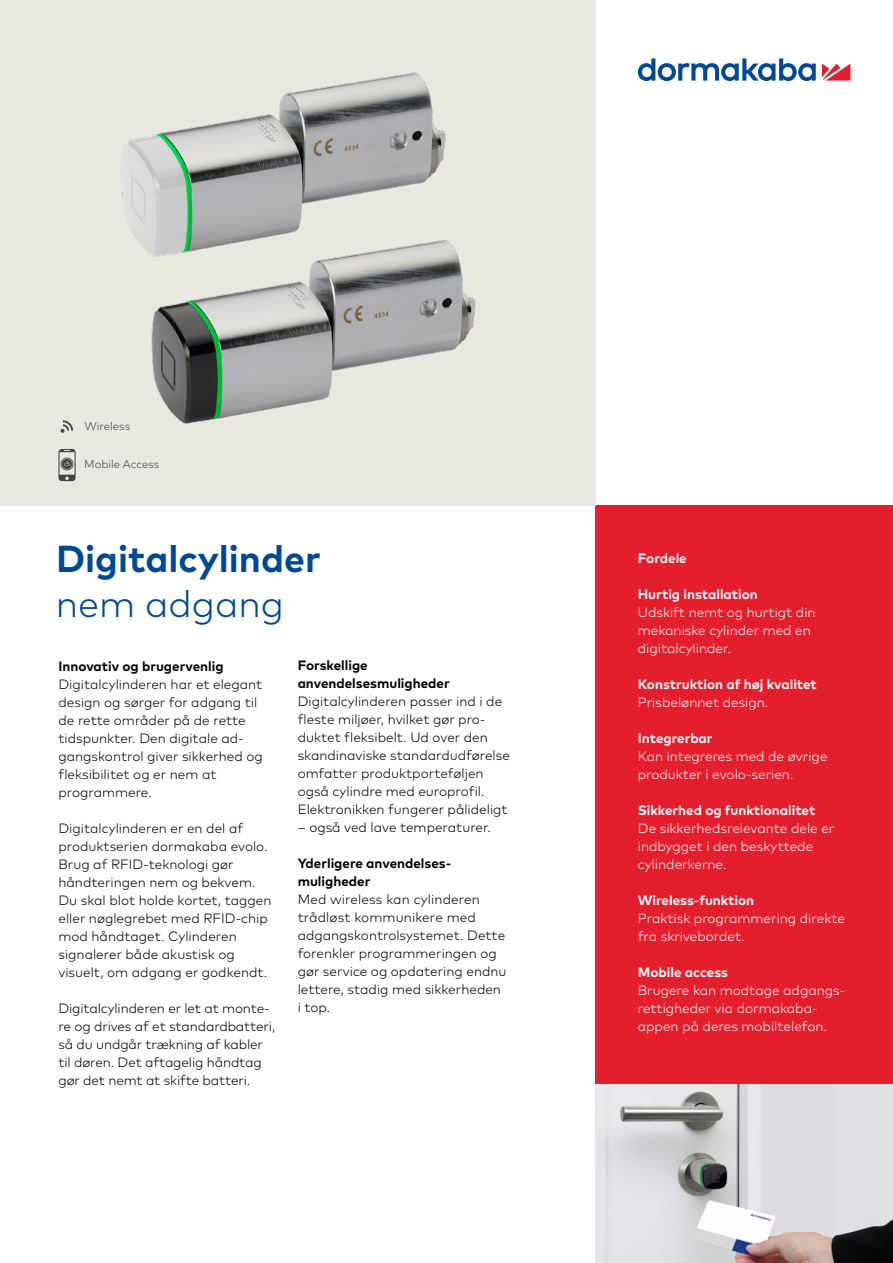
<style>
.page{position:relative;width:893px;height:1263px;background:#fff}
.page>*{position:absolute;margin:0;border:0;box-sizing:border-box;transform-origin:0 0}
.t1{font:700 37.5px "Mark Pro";color:#004893}
.t2{font:300 37.5px "Mark Pro";color:#004893}
.t3{font:300 13.5px/18px "Mark Pro";color:#000}
.t4{font:300 13.5px/18px "Mark Pro";color:#fff}
.t5{font:700 13.5px "Mark Pro";color:#fff}
.t6{font:700 13.5px/18px "Mark Pro";color:#000}
.t7{font:300 11.25px "Mark Pro";color:#424647}
</style>
<div class="page">
<div style="left:595px;top:505px;width:298px;height:579px;background:#e51e2d"></div>
<img style="left:595px;top:1084px;width:298px;height:179px">
<svg style="left:822px;top:64px;width:28px;height:17px"></svg>
<svg style="left:638px;top:58px;width:178px;height:23px"></svg>
<div style="left:0;top:0;width:595px;height:505px;background:#e9e8e0"></div>
<img style="left:151px;top:297px;width:325px;height:127px">
<img style="left:121px;top:72px;width:346px;height:225px">
<svg style="left:58px;top:449px;width:18px;height:32px"></svg>
<svg style="left:60px;top:420px;width:13px;height:13px"></svg>
<p class="t7" style="left:85px;top:418px;width:47px">Wireless</p>
<p class="t7" style="left:84px;top:456px;width:77px">Mobile Access</p>
<h1 class="t1" style="left:56px;top:530px;width:266px">Digitalcylinder</h1>
<h1 class="t2" style="left:56px;top:575px;width:230px">nem adgang</h1>
<p class="t6" style="left:58px;top:656px;width:167px">Innovativ og brugervenlig</p>
<p class="t3" style="left:58px;top:674px;width:206px">Digitalcylinderen har et elegant design og sørger for adgang til de rette områder på de rette tidspunkter. Den digitale ad&shy;gangskontrol giver sikkerhed og fleksibilitet og er nem at programmere.</p>
<p class="t3" style="left:58px;top:818px;width:215px">Digitalcylinderen er en del af produktserien dormakaba evolo.<br>Brug af RFID-teknologi gør håndteringen nem og bekvem.<br>Du skal blot holde kortet, taggen eller nøglegrebet med RFID-chip mod håndtaget. Cylinderen signalerer både akustisk og visuelt, om adgang er godkendt.</p>
<p class="t3" style="left:58px;top:998px;width:218px">Digitalcylinderen er let at monte&shy;re og drives af et standardbatteri, så du undgår trækning af kabler til døren. Det aftagelig håndtag gør det nemt at skifte batteri.</p>
<p class="t6" style="left:298px;top:655px;width:154px">Forskellige anvendelsesmuligheder</p>
<p class="t3" style="left:298px;top:692px;width:214px">Digitalcylinderen passer ind i de fleste miljøer, hvilket gør pro&shy;duktet fleksibelt. Ud over den skandinaviske standardudførelse omfatter produktporteføljen også cylindre med europrofil.<br>Elektronikken fungerer pålideligt</p>
<p class="t3" style="left:298px;top:818px;width:195px">– også ved lave temperaturer.</p>
<p class="t6" style="left:298px;top:853px;width:155px">Yderligere anvendelses&shy;muligheder</p>
<p class="t3" style="left:298px;top:890px;width:210px">Med wireless kan cylinderen trådløst kommunikere med adgangskontrolsystemet. Dette forenkler programmeringen og gør service og opdatering endnu lettere, stadig med sikkerheden i top.</p>
<p class="t5" style="left:638px;top:547px;width:50px">Fordele</p>
<p class="t5" style="left:638px;top:583px;width:122px">Hurtig installation</p>
<p class="t4" style="left:638px;top:602px;width:179px">Udskift nemt og hurtigt din mekaniske cylinder med en digitalcylinder.</p>
<p class="t5" style="left:638px;top:673px;width:181px">Konstruktion af høj kvalitet</p>
<p class="t4" style="left:638px;top:692px;width:132px">Prisbelønnet design.</p>
<p class="t5" style="left:638px;top:727px;width:76px">Integrerbar</p>
<p class="t4" style="left:638px;top:746px;width:191px">Kan integreres med de øvrige produkter i evolo-serien.</p>
<p class="t5" style="left:638px;top:799px;width:179px">Sikkerhed og funktionalitet</p>
<p class="t4" style="left:638px;top:818px;width:198px">De sikkerhedsrelevante dele er indbygget i den beskyttede cylinderkerne.</p>
<p class="t5" style="left:638px;top:889px;width:118px">Wireless-funktion</p>
<p class="t4" style="left:638px;top:908px;width:209px">Praktisk programmering direkte fra skrivebordet.</p>
<p class="t5" style="left:638px;top:961px;width:92px">Mobile access</p>
<p class="t4" style="left:638px;top:980px;width:209px">Brugere kan modtage adgangs&shy;rettigheder via dormakaba&shy;appen på deres mobiltelefon.</p>
</div>
